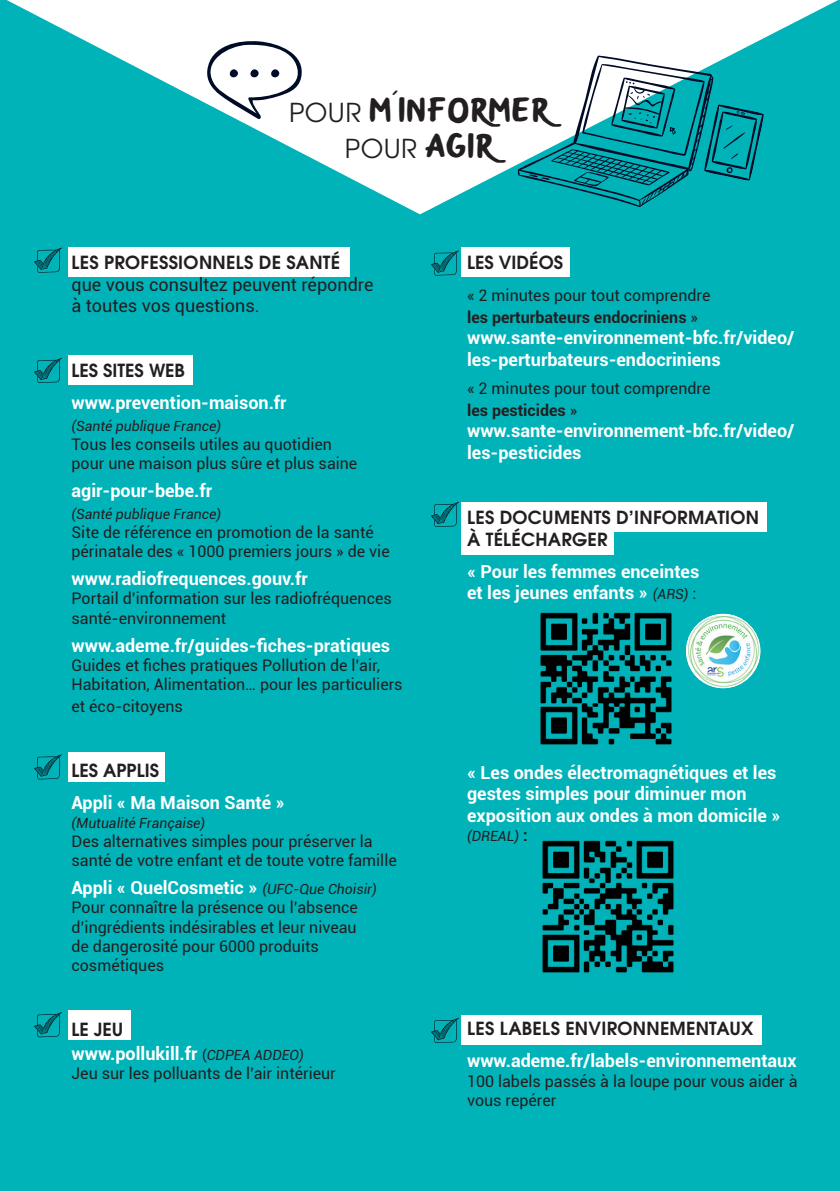
<style>
.page{position:relative;width:840px;height:1191px;background:#fff}
.page>*{position:absolute;margin:0;border:0;box-sizing:border-box;transform-origin:0 0}
.t1{font:30px "Yumaro";color:#231f20}
.t2{font:26px "Te X Gyre Adventor";color:#231f20}
.t3{font:700 18px/21.6px "Roboto";color:#fff}
.t4{font:700 18px/22px "Te X Gyre Adventor";letter-spacing:.015em;color:#231f20}
.t5{font:18px/21.6px "Roboto";color:#231f20}
.t6{font:16px/19.2px "Roboto";color:#231f20}
.t7{font:italic 14px "Roboto";color:#231f20}
.s1{font-family:"Te X Gyre Adventor";font-size:26px}
.s2{font-family:"Yumaro";font-size:30px}
.s3{font-weight:400;font-style:italic;font-size:14px;color:#231f20}
.s4{font-weight:400;font-size:14px;color:#231f20}
.s5{font-weight:700}
.s6{font-weight:400;font-size:16px;color:#231f20}
.s7{font-weight:700;font-style:normal;font-size:16px}
</style>
<div class="page">
<div style="left:0;top:0;width:839px;height:1191px;background:#00b3b9"></div>
<svg style="left:7px;top:0;width:830px;height:214px;fill:#fff"></svg>
<img style="left:687px;top:614px;width:73px;height:74px">
<svg style="left:207px;top:41px;width:94px;height:78px;background:#d0d7db"></svg>
<svg style="left:517px;top:56px;width:246px;height:151px"></svg>
<svg style="left:34px;top:248px;width:28px;height:25px"></svg>
<svg style="left:34px;top:754px;width:28px;height:25px"></svg>
<svg style="left:34px;top:358px;width:28px;height:25px"></svg>
<svg style="left:34px;top:1012px;width:28px;height:25px"></svg>
<svg style="left:431px;top:250px;width:28px;height:26px"></svg>
<svg style="left:431px;top:1018px;width:28px;height:25px"></svg>
<svg style="left:431px;top:502px;width:28px;height:25px"></svg>
<div style="left:68px;top:247px;width:281px;height:29px;background:#fff"></div>
<div style="left:68px;top:355px;width:124px;height:30px;background:#fff"></div>
<div style="left:461px;top:247px;width:108px;height:29px;background:#fff"></div>
<div style="left:461px;top:1015px;width:300px;height:30px;background:#fff"></div>
<div style="left:461px;top:502px;width:305px;height:29px;background:#fff"></div>
<div style="left:461px;top:524px;width:153px;height:30px;background:#fff"></div>
<div style="left:68px;top:752px;width:96px;height:30px;background:#fff"></div>
<div style="left:68px;top:1010px;width:62px;height:30px;background:#fff"></div>
<img style="left:542px;top:840px;width:132px;height:133px">
<img style="left:540px;top:612px;width:132px;height:133px">
<img style="left:686px;top:642px;width:1px;height:18px">
<h1 class="t1" style="left:289px;top:90px;width:261px"><span class="s1">POUR</span> m´informer</h1>
<h2 class="t2" style="left:345px;top:128px;width:149px">POUR <span class="s2">agiR</span></h2>
<p class="t4" style="left:72px;top:250px;width:270px">LES PROFESSIONNELS DE SANTÉ</p>
<p class="t5" style="left:71px;top:273px;width:303px">que vous consultez peuvent répondre à toutes vos questions.</p>
<p class="t4" style="left:71px;top:358px;width:115px">LES SITES WEB</p>
<p class="t3" style="left:71px;top:391px;width:216px">www.prevention-maison.fr</p>
<p class="t7" style="left:71px;top:416px;width:151px">(Santé publique France)</p>
<p class="t6" style="left:71px;top:434px;width:287px">Tous les conseils utiles au quotidien pour une maison plus sûre et plus saine</p>
<p class="t3" style="left:71px;top:479px;width:142px">agir-pour-bebe.fr</p>
<p class="t7" style="left:71px;top:504px;width:151px">(Santé publique France)</p>
<p class="t6" style="left:71px;top:522px;width:319px">Site de référence en promotion de la santé périnatale des « 1000 premiers jours » de vie</p>
<p class="t3" style="left:71px;top:567px;width:238px">www.radiofrequences.gouv.fr</p>
<p class="t6" style="left:71px;top:588px;width:321px">Portail d’information sur les radiofréquences santé-environnement</p>
<p class="t3" style="left:71px;top:633px;width:320px">www.ademe.fr/guides-fiches-pratiques</p>
<p class="t6" style="left:71px;top:655px;width:332px">Guides et fiches pratiques Pollution de l’air,<br>Habitation, Alimentation… pour les particuliers</p>
<p class="t6" style="left:71px;top:696px;width:113px">et éco-citoyens</p>
<p class="t4" style="left:71px;top:757px;width:89px">LES APPLIS</p>
<p class="t3" style="left:71px;top:790px;width:215px">Appli « Ma Maison Santé »</p>
<p class="t7" style="left:71px;top:813px;width:135px">(Mutualité Française)</p>
<p class="t6" style="left:71px;top:831px;width:326px">Des alternatives simples pour préserver la santé de votre enfant et de toute votre famille</p>
<p class="t3" style="left:71px;top:876px;width:306px">Appli « QuelCosmetic » <span class="s3">(UFC-Que Choisir)</span></p>
<p class="t6" style="left:71px;top:897px;width:288px">Pour connaître la présence ou l’absence d’ingrédients indésirables et leur niveau de dangerosité pour 6000 produits cosmétiques</p>
<p class="t4" style="left:71px;top:1016px;width:53px">LE JEU</p>
<p class="t3" style="left:71px;top:1041px;width:234px">www.pollukill.fr <span class="s4">(</span><span class="s3">CDPEA ADDEO)</span></p>
<p class="t6" style="left:71px;top:1063px;width:266px">Jeu sur les polluants de l’air intérieur</p>
<p class="t4" style="left:467px;top:250px;width:98px">LES VIDÉOS</p>
<p class="t6" style="left:467px;top:284px;width:245px;line-height:21.6px">« 2 minutes pour tout comprendre <span class="s5">les perturbateurs endocriniens</span> »</p>
<p class="t3" style="left:467px;top:326px;width:328px">www.sante-environnement-bfc.fr/video/ les-perturbateurs-endocriniens</p>
<p class="t6" style="left:467px;top:377px;width:245px;line-height:21.6px">« 2 minutes pour tout comprendre <span class="s5">les pesticides</span> »</p>
<p class="t3" style="left:467px;top:419px;width:328px">www.sante-environnement-bfc.fr/video/ les-pesticides</p>
<p class="t4" style="left:467px;top:504px;width:293px">LES DOCUMENTS D’INFORMATION<br>À TÉLÉCHARGER</p>
<p class="t3" style="left:467px;top:559px;width:233px">« Pour les femmes enceintes et les jeunes enfants » <span class="s3">(ARS)</span> <span class="s6">:</span></p>
<p class="t3" style="left:467px;top:760px;width:314px">« Les ondes électromagnétiques et les gestes simples pour diminuer mon exposition aux ondes à mon domicile »</p>
<p class="t7" style="left:467px;top:826px;width:62px">(DREAL) <span class="s7">:</span></p>
<p class="t4" style="left:467px;top:1016px;width:287px">LES LABELS ENVIRONNEMENTAUX</p>
<p class="t3" style="left:467px;top:1049px;width:331px">www.ademe.fr/labels-environnementaux</p>
<p class="t6" style="left:467px;top:1070px;width:332px">100 labels passés à la loupe pour vous aider à vous repérer</p>
</div>
